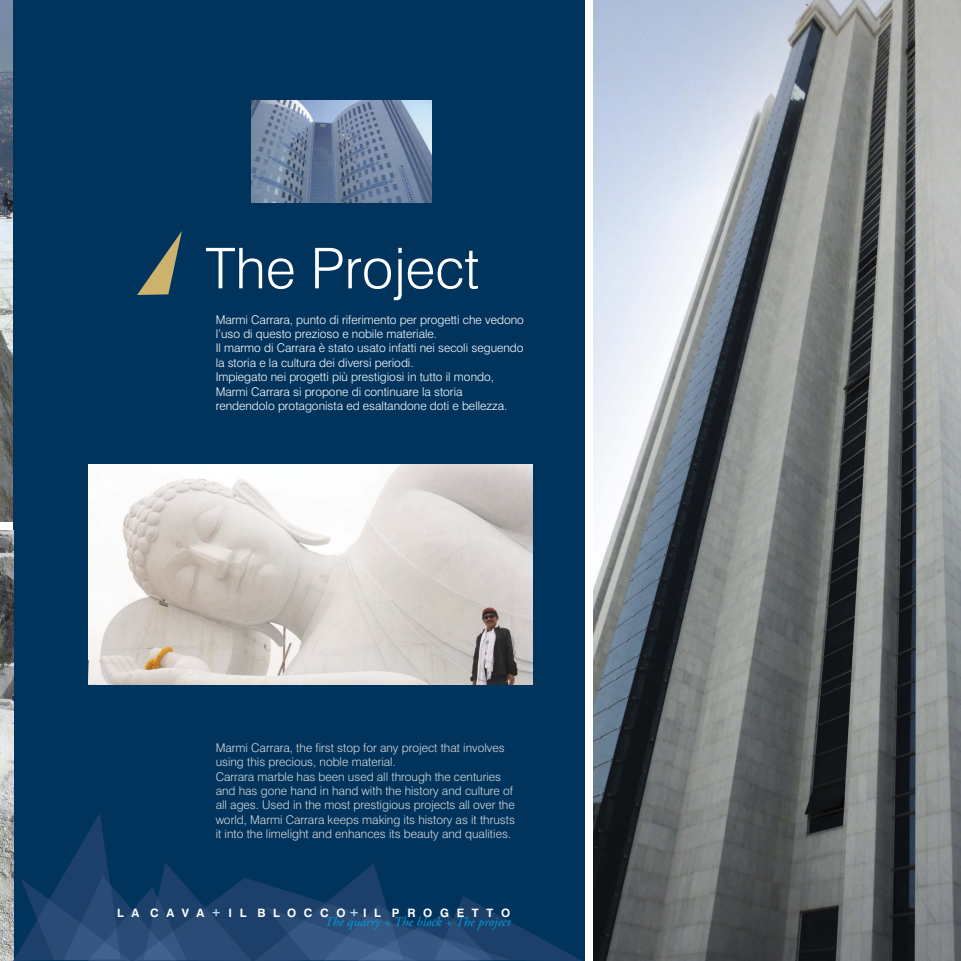
<style>
.page{position:relative;width:961px;height:961px;background:#fff}
.page>*{position:absolute;margin:0;border:0;box-sizing:border-box;transform-origin:0 0}
.t1{font:300 56.25px "Swiss 721 BT";color:#fff}
.t2{font:15.3px "Arial";color:#b3d9f2}
.t3{font:italic 13.35px "Adobe Garamond Pro";color:#009cdd}
.t4{font:300 12px/14.4px "Swiss 721 BT";color:#d8d9da}
.t5{font:300 12px/14.4px "Swiss 721 BT";color:#fff}
.t6{font:700 11.55px "Swiss 721 BT";letter-spacing:.66em;color:#fff}
</style>
<div class="page">
<div style="left:13px;top:0;width:571px;height:961px;background:#00345d"></div>
<img style="left:0;top:530px;width:13px;height:431px">
<img style="left:593px;top:0;width:368px;height:961px">
<img style="left:0;top:0;width:13px;height:522px">
<img style="left:89px;top:464px;width:443px;height:221px">
<svg style="left:137px;top:231px;width:45px;height:64px"></svg>
<img style="left:251px;top:101px;width:180px;height:102px">
<img style="left:13px;top:813px;width:96px;height:148px">
<img style="left:20px;top:878px;width:44px;height:83px">
<img style="left:64px;top:875px;width:48px;height:86px">
<img style="left:162px;top:863px;width:17px;height:15px">
<img style="left:160px;top:878px;width:95px;height:83px">
<img style="left:88px;top:887px;width:99px;height:74px">
<img style="left:255px;top:864px;width:131px;height:97px">
<img style="left:264px;top:906px;width:60px;height:55px">
<img style="left:324px;top:905px;width:66px;height:56px">
<img style="left:456px;top:896px;width:126px;height:65px">
<img style="left:357px;top:912px;width:136px;height:49px">
<h1 class="t1" style="left:206px;top:246px;width:276px">The Project</h1>
<p class="t5" style="left:216px;top:313px;width:310px">Marmi Carrara, punto di riferimento per progetti che vedono l’uso di questo prezioso e nobile materiale.<br>Il marmo di Carrara è stato usato infatti nei secoli seguendo la storia e la cultura dei diversi periodi.<br>Impiegato nei progetti più prestigiosi in tutto il mondo, Marmi Carrara si propone di continuare la storia rendendolo protagonista ed esaltandone doti e bellezza.</p>
<p class="t4" style="left:216px;top:742px;width:301px">Marmi Carrara, the first stop for any project that involves using this precious, noble material.<br>Carrara marble has been used all through the centuries and has gone hand in hand with the history and culture of all ages. Used in the most prestigious projects all over the world, Marmi Carrara keeps making its history as it thrusts it into the limelight and enhances its beauty and qualities.</p>
<p class="t2" style="left:212px;top:906px;width:10px">+</p>
<p class="t2" style="left:350px;top:906px;width:10px">+</p>
<p class="t3" style="left:324px;top:916px;width:188px">The quarry + The block + The project</p>
<p class="t6" style="left:117px;top:908px;width:89px">LA CAVA</p>
<p class="t6" style="left:229px;top:908px;width:119px">IL BLOCCO</p>
<p class="t6" style="left:363px;top:908px;width:149px">IL PROGETTO</p>
</div>
